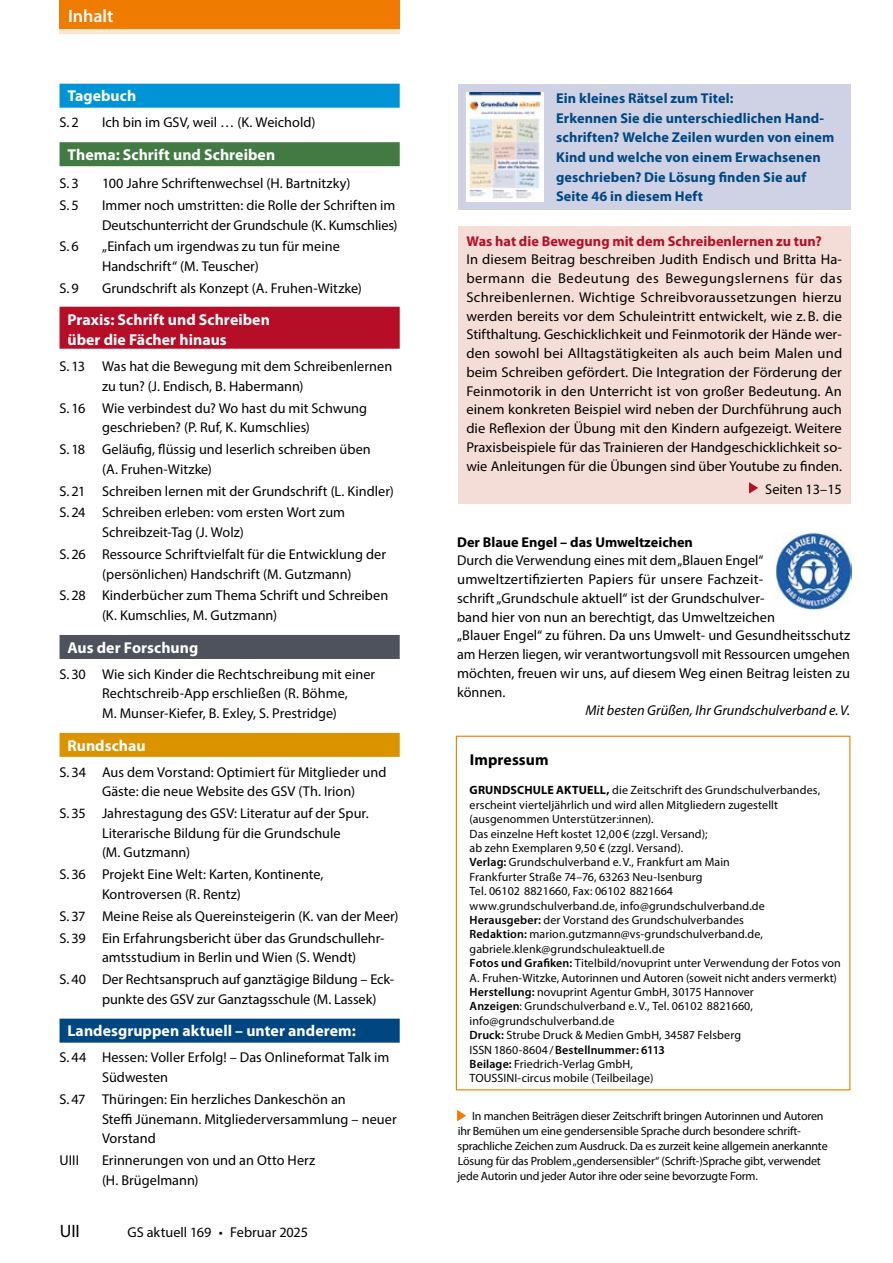
<style>
.page{position:relative;width:893px;height:1263px;background:#fff}
.page>*{position:absolute;margin:0;border:0;box-sizing:border-box;transform-origin:0 0}
.t1{font:600 18px "Myriad Pro";color:#fff}
.t2{font:18px "Myriad Pro";color:#000}
.t3{font:700 15.75px/19.6px "Myriad Pro";letter-spacing:.005em;color:#fff}
.t4{font:700 15.75px "Myriad Pro";letter-spacing:.005em;color:#000}
.t5{font:14.25px/18.8px "Myriad Pro";color:#000}
.t6{font:700 14.25px/19.6px "Myriad Pro";letter-spacing:.01em;color:#004781}
.t7{font:700 14.25px "Myriad Pro";letter-spacing:.005em;color:#b50e26}
.t8{font:italic 14.25px "Myriad Pro";color:#000}
.t9{font:700 14.25px "Myriad Pro";color:#000}
.t10{font:12px/14.4px "Myriad Pro";letter-spacing:.005em;color:#000}
.t11{font:12px/15px "Myriad Pro";letter-spacing:-.015em;color:#000}
.s1{font-weight:700}
.s2{font-weight:600}
</style>
<div class="page">
<div style="left:458px;top:84px;width:392px;height:125px;background:#ced2e4"></div>
<div style="left:60px;top:0;width:340px;height:33px;background:#ef7c00"></div>
<hr style="left:60px;top:30px;width:340px;height:4px;background:#fde7d1">
<div style="left:60px;top:84px;width:340px;height:24px;background:#0093d6"></div>
<div style="left:60px;top:142px;width:340px;height:24px;background:#437a44"></div>
<div style="left:60px;top:307px;width:340px;height:42px;background:#b50e26"></div>
<div style="left:60px;top:635px;width:340px;height:24px;background:#4d525c"></div>
<div style="left:60px;top:733px;width:340px;height:24px;background:#db9400"></div>
<div style="left:60px;top:1019px;width:340px;height:24px;background:#004781"></div>
<svg style="left:457px;top:1110px;width:9px;height:11px"></svg>
<img style="left:466px;top:92px;width:77px;height:109px">
<div style="left:458px;top:226px;width:392px;height:278px;background:#f4ddd7"></div>
<svg style="left:749px;top:482px;width:9px;height:12px"></svg>
<img style="left:775px;top:533px;width:77px;height:76px">
<div style="left:456px;top:736px;width:394px;height:354px;border:1px solid #ef7c00"></div>
<p class="t1" style="left:68px;top:4px;width:47px">Inhalt</p>
<p class="t3" style="left:67px;top:86px;width:70px">Tagebuch</p>
<p class="t5" style="left:60px;top:113px;width:21px">S.2</p>
<p class="t5" style="left:102px;top:113px;width:215px">Ich bin im GSV, weil … (K. Weichold)</p>
<p class="t3" style="left:67px;top:144px;width:209px">Thema: Schrift und Schreiben</p>
<p class="t5" style="left:60px;top:174px;width:21px">S.3</p>
<p class="t5" style="left:102px;top:174px;width:250px">100 Jahre Schriftenwechsel (H. Bartnitzky)</p>
<p class="t5" style="left:60px;top:195px;width:21px">S.5</p>
<p class="t5" style="left:102px;top:195px;width:297px;line-height:19.6px">Immer noch umstritten: die Rolle der Schriften im<br>Deutschunterricht der Grundschule (K. Kumschlies)</p>
<p class="t5" style="left:60px;top:237px;width:21px">S.6</p>
<p class="t5" style="left:102px;top:237px;width:239px;line-height:19.6px">„Einfach um irgendwas zu tun für meine<br>Handschrift“ (M. Teuscher)</p>
<p class="t5" style="left:60px;top:278px;width:21px">S.9</p>
<p class="t5" style="left:102px;top:278px;width:261px">Grundschrift als Konzept (A. Fruhen-Witzke)</p>
<p class="t3" style="left:67px;top:310px;width:204px">Praxis: Schrift und Schreiben über die Fächer hinaus</p>
<p class="t5" style="left:102px;top:356px;width:292px;line-height:19.6px;text-indent:-43px">S.13 Was hat die Bewegung mit dem Schreibenlernen zu tun? (J. Endisch, B. Habermann)</p>
<p class="t5" style="left:102px;top:398px;width:267px;line-height:19.6px;text-indent:-43px">S.16 Wie verbindest du? Wo hast du mit Schwung geschrieben? (P. Ruf, K. Kumschlies)</p>
<p class="t5" style="left:102px;top:439px;width:270px;line-height:19.6px;text-indent:-43px">S.18 Geläufig, flüssig und leserlich schreiben üben (A. Fruhen-Witzke)</p>
<p class="t5" style="left:60px;top:480px;width:336px;line-height:21.8px">S.21 Schreiben lernen mit der Grundschrift (L. Kindler)<br>S.24 Schreiben erleben: vom ersten Wort zum</p>
<p class="t5" style="left:60px;top:521px;width:328px;line-height:21.8px;text-indent:43px">Schreibzeit-Tag (J. Wolz)<br>S.26 Ressource Schriftvielfalt für die Entwicklung der</p>
<p class="t5" style="left:60px;top:563px;width:330px;line-height:21.8px;text-align:center">(persönlichen) Handschrift (M. Gutzmann)<br>S.28 Kinderbücher zum Thema Schrift und Schreiben</p>
<p class="t5" style="left:102px;top:606px;width:177px">(K. Kumschlies, M. Gutzmann)</p>
<p class="t3" style="left:67px;top:637px;width:132px">Aus der Forschung</p>
<p class="t5" style="left:102px;top:664px;width:275px;line-height:19.6px;text-indent:-43px">S.30 Wie sich Kinder die Rechtschreibung mit einer<br>Rechtschreib-App erschließen (R. Böhme,<br>M. Munser-Kiefer, B. Exley, S. Prestridge)</p>
<p class="t3" style="left:67px;top:735px;width:80px">Rundschau</p>
<p class="t5" style="left:102px;top:762px;width:286px;line-height:19.6px;text-indent:-43px">S.34 Aus dem Vorstand: Optimiert für Mitglieder und<br>Gäste: die neue Website des GSV (Th. Irion)</p>
<p class="t5" style="left:102px;top:803px;width:268px;line-height:19.6px;text-indent:-43px">S.35 Jahrestagung des GSV: Literatur auf der Spur.<br>Literarische Bildung für die Grundschule<br>(M. Gutzmann)</p>
<p class="t5" style="left:102px;top:864px;width:223px;line-height:19.6px;text-indent:-43px">S.36 Projekt Eine Welt: Karten, Kontinente,<br>Kontroversen (R. Rentz)</p>
<p class="t5" style="left:60px;top:905px;width:341px;line-height:21.8px">S.37 Meine Reise als Quereinsteigerin (K. van der Meer)<br>S.39 Ein Erfahrungsbericht über das Grundschullehr-</p>
<p class="t5" style="left:60px;top:946px;width:336px;line-height:21.8px;text-align:center">amtsstudium in Berlin und Wien (S. Wendt)<br>S.40 Der Rechtsanspruch auf ganztägige Bildung – Eck-</p>
<p class="t5" style="left:102px;top:989px;width:276px">punkte des GSV zur Ganztagsschule (M. Lassek)</p>
<p class="t3" style="left:67px;top:1020px;width:290px">Landesgruppen aktuell – unter anderem:</p>
<p class="t5" style="left:102px;top:1047px;width:289px;line-height:19.6px;text-indent:-43px">S.44 Hessen: Voller Erfolg! – Das Onlineformat Talk im<br>Südwesten</p>
<p class="t5" style="left:102px;top:1089px;width:296px;line-height:19.6px;text-indent:-43px">S.47 Thüringen: Ein herzliches Dankeschön an<br>Steffi Jünemann. Mitgliederversammlung – neuer<br>Vorstand</p>
<p class="t5" style="left:60px;top:1151px;width:21px">UIII</p>
<p class="t5" style="left:102px;top:1150px;width:215px;line-height:19.6px">Erinnerungen von und an Otto Herz (H. Brügelmann)</p>
<p class="t2" style="left:60px;top:1220px;width:21px">UII</p>
<p class="t5" style="left:128px;top:1222px;width:182px">GS aktuell 169 • Februar 2025</p>
<p class="t6" style="left:556px;top:88px;width:280px">Ein kleines Rätsel zum Titel:<br>Erkennen Sie die unterschiedlichen Hand&shy;schriften? Welche Zeilen wurden von einem Kind und welche von einem Erwachsenen geschrieben? Die Lösung finden Sie auf Seite 46 in diesem Heft</p>
<p class="t7" style="left:466px;top:232px;width:357px">Was hat die Bewegung mit dem Schreibenlernen zu tun?</p>
<p class="t5" style="left:466px;top:250px;width:377px;text-align:justify">In diesem Beitrag beschreiben Judith Endisch und Britta Ha&shy;bermann die Bedeutung des Bewegungslernens für das Schreibenlernen. Wichtige Schreibvoraussetzungen hierzu werden bereits vor dem Schuleintritt entwickelt, wie z. B. die Stifthaltung. Geschicklichkeit und Feinmotorik der Hände wer&shy;den sowohl bei Alltagstätigkeiten als auch beim Malen und beim Schreiben gefördert. Die Integration der Förderung der Feinmotorik in den Unterricht ist von großer Bedeutung. An einem konkreten Beispiel wird neben der Durchführung auch die Reflexion der Übung mit den Kindern aufgezeigt. Weitere Praxisbeispiele für das Trainieren der Handgeschicklichkeit so&shy;wie Anleitungen für die Übungen sind über Youtube zu finden.</p>
<p class="t5" style="left:765px;top:479px;width:78px">Seiten 13–15</p>
<p class="t9" style="left:457px;top:532px;width:237px">Der Blaue Engel – das Umweltzeichen</p>
<p class="t5" style="left:457px;top:551px;width:394px">Durch die Verwendung eines mit dem „Blauen Engel“ umweltzertifizierten Papiers für unsere Fachzeit-<br>schrift „Grundschule aktuell“ ist der Grundschulver-<br>band hier von nun an berechtigt, das Umweltzeichen<br>„Blauer Engel“ zu führen. Da uns Umwelt- und Gesundheitsschutz am Herzen liegen, wir verantwortungsvoll mit Ressourcen umgehen möchten, freuen wir uns, auf diesem Weg einen Beitrag leisten zu können.</p>
<p class="t8" style="left:585px;top:702px;width:266px">Mit besten Grüßen, Ihr Grundschulverband e.V.</p>
<p class="t4" style="left:470px;top:749px;width:80px">Impressum</p>
<p class="t10" style="left:470px;top:783px;width:373px"><span class="s1">GRUNDSCHULE AKTUELL,</span> die Zeitschrift des Grundschulverbandes, erscheint vierteljährlich und wird allen Mitgliedern zugestellt (ausgenommen Unterstützer:innen).<br>Das einzelne Heft kostet 12,00€ (zzgl. Versand);<br>ab zehn Exemplaren 9,50 € (zzgl. Versand).<br><span class="s2">Verlag:</span> Grundschulverband e.V., Frankfurt am Main<br>Frankfurter Straße 74–76, 63263 Neu-Isenburg<br>Tel. 06102 8821660, Fax: 06102 8821664<br>www.grundschulverband.de, info@grundschulverband.de<br><span class="s2">Herausgeber:</span> der Vorstand des Grundschulverbandes<br><span class="s2">Redaktion:</span> marion.gutzmann@vs-grundschulverband.de, gabriele.klenk@grundschuleaktuell.de<br><span class="s2">Fotos und Grafiken:</span> Titelbild/novuprint unter Verwendung der Fotos von A. Fruhen-Witzke, Autorinnen und Autoren (soweit nicht anders vermerkt)<br><span class="s2">Herstellung:</span> novuprint Agentur GmbH, 30175 Hannover<br><span class="s2">Anzeigen</span>: Grundschulverband e.V., Tel. 06102 8821660, info@grundschulverband.de<br><span class="s2">Druck:</span> Strube Druck &amp; Medien GmbH, 34587 Felsberg ISSN1860-8604/<span class="s2">Bestellnummer: 6113<br>Beilage:</span> Friedrich-Verlag GmbH,<br>TOUSSINI-circus mobile (Teilbeilage)</p>
<p class="t11" style="left:457px;top:1109px;width:372px;text-indent:15px">In manchen Beiträgen dieser Zeitschrift bringen Autorinnen und Autoren ihr Bemühen um eine gendersensible Sprache durch besondere schrift&shy;sprachliche Zeichen zum Ausdruck. Da es zurzeit keine allgemein anerkannte Lösung für das Problem „gendersensibler“ (Schrift-)Sprache gibt, verwendet jede Autorin und jeder Autor ihre oder seine bevorzugte Form.</p>
</div>
